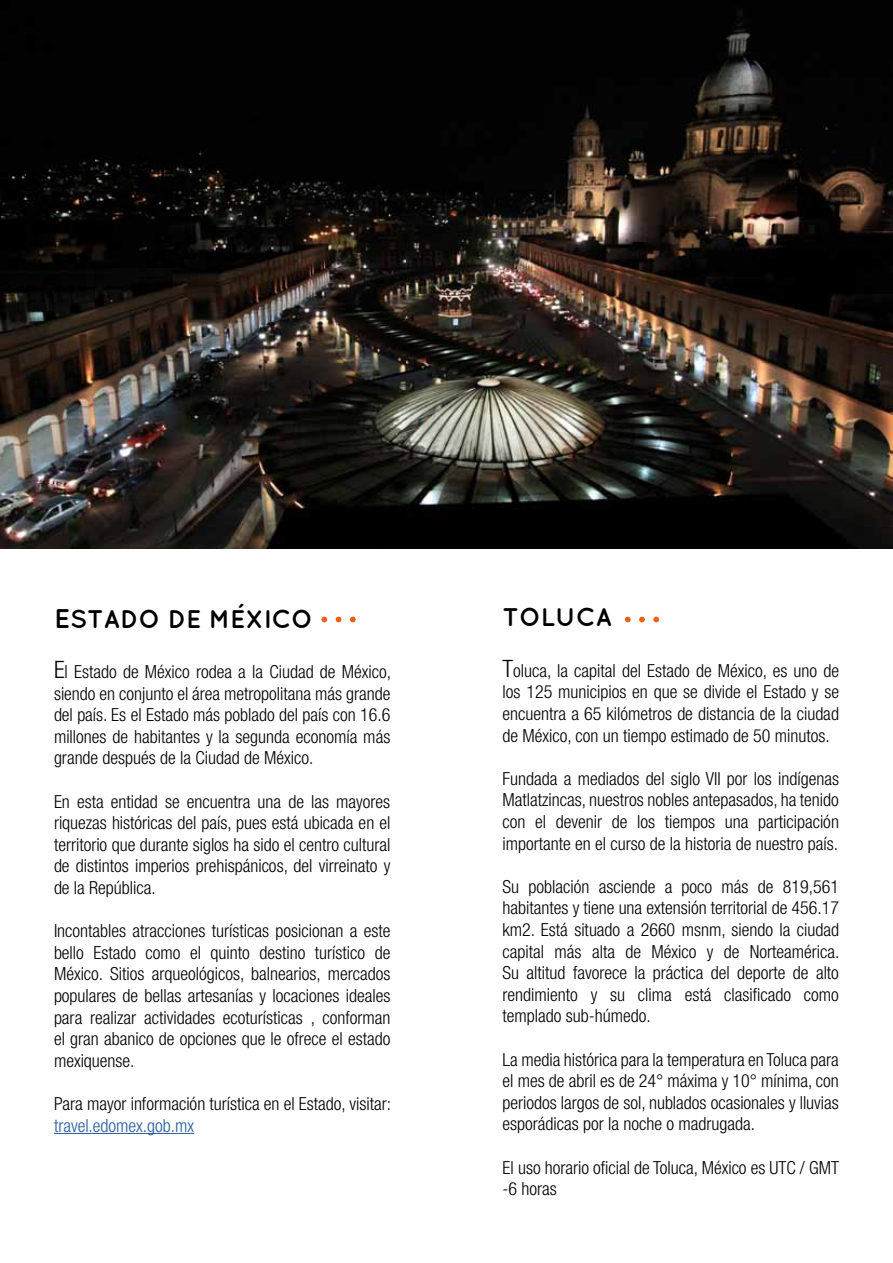
<style>
.page{position:relative;width:893px;height:1263px;background:#fff}
.page>*{position:absolute;margin:0;border:0;box-sizing:border-box;transform-origin:0 0}
.t1{font:700 25.5px "Quicksand";color:#000}
.t2{font:300 condensed 18px/21.6px "Helvetica Neue LT Std";color:#000;text-align:justify}
.t3{font:300 condensed 18px "Helvetica Neue LT Std";color:#275b9b}
.s1{font-size:27px}
.s2{font-size:24px}
</style>
<div class="page">
<img style="left:0;top:0;width:893px;height:549px">
<hr style="left:54px;top:1133px;width:140px;height:1px;background:#275b9b">
<svg style="left:321px;top:617px;width:6px;height:5px"></svg>
<svg style="left:336px;top:617px;width:5px;height:5px"></svg>
<svg style="left:350px;top:617px;width:6px;height:5px"></svg>
<svg style="left:625px;top:617px;width:6px;height:5px"></svg>
<svg style="left:639px;top:617px;width:6px;height:5px"></svg>
<svg style="left:653px;top:617px;width:6px;height:5px"></svg>
<h1 class="t1" style="left:54px;top:603px;width:226px"><span class="s1">E</span>STADO DE MÉXICO</h1>
<p class="t2" style="left:54px;top:661px;width:339px"><span class="s2">E</span>l Estado de México rodea a la Ciudad de México, siendo en conjunto el área metropolitana más grande del país. Es el Estado más poblado del país con 16.6 millones de habitantes y la segunda economía más grande después de la Ciudad de México.</p>
<p class="t2" style="left:54px;top:790px;width:338px">En esta entidad se encuentra una de las mayores riquezas históricas del país, pues está ubicada en el territorio que durante siglos ha sido el centro cultural de distintos imperios prehispánicos, del virreinato y de la República.</p>
<p class="t2" style="left:54px;top:920px;width:338px">Incontables atracciones turísticas posicionan a este bello Estado como el quinto destino turístico de México. Sitios arqueológicos, balnearios, mercados populares de bellas artesanías y locaciones ideales para realizar actividades ecoturísticas , conforman el gran abanico de opciones que le ofrece el estado mexiquense.</p>
<p class="t2" style="left:54px;top:1093px;width:339px">Para mayor información turística en el Estado, visitar:</p>
<p class="t3" style="left:54px;top:1115px;width:142px">travel.edomex.gob.mx</p>
<h1 class="t1" style="left:503px;top:602px;width:111px">TOLUCA</h1>
<p class="t2" style="left:503px;top:659px;width:338px"><span class="s2">T</span>oluca, la capital del Estado de México, es uno de los 125 municipios en que se divide el Estado y se encuentra a 65 kilómetros de distancia de la ciudad de México, con un tiempo estimado de 50 minutos.</p>
<p class="t2" style="left:503px;top:767px;width:338px">Fundada a mediados del siglo VII por los indígenas Matlatzincas, nuestros nobles antepasados, ha tenido con el devenir de los tiempos una participación importante en el curso de la historia de nuestro país.</p>
<p class="t2" style="left:503px;top:875px;width:338px">Su población asciende a poco más de 819,561 habitantes y tiene una extensión territorial de 456.17 km2. Está situado a 2660 msnm, siendo la ciudad capital más alta de México y de Norteamérica.<br>Su altitud favorece la práctica del deporte de alto rendimiento y su clima está clasificado como templado sub-húmedo.</p>
<p class="t2" style="left:503px;top:1048px;width:338px">La media histórica para la temperatura en Toluca para el mes de abril es de 24° máxima y 10° mínima, con periodos largos de sol, nublados ocasionales y lluvias esporádicas por la noche o madrugada.</p>
<p class="t2" style="left:503px;top:1156px;width:338px">El uso horario oficial de Toluca, México es UTC / GMT -6 horas</p>
</div>
